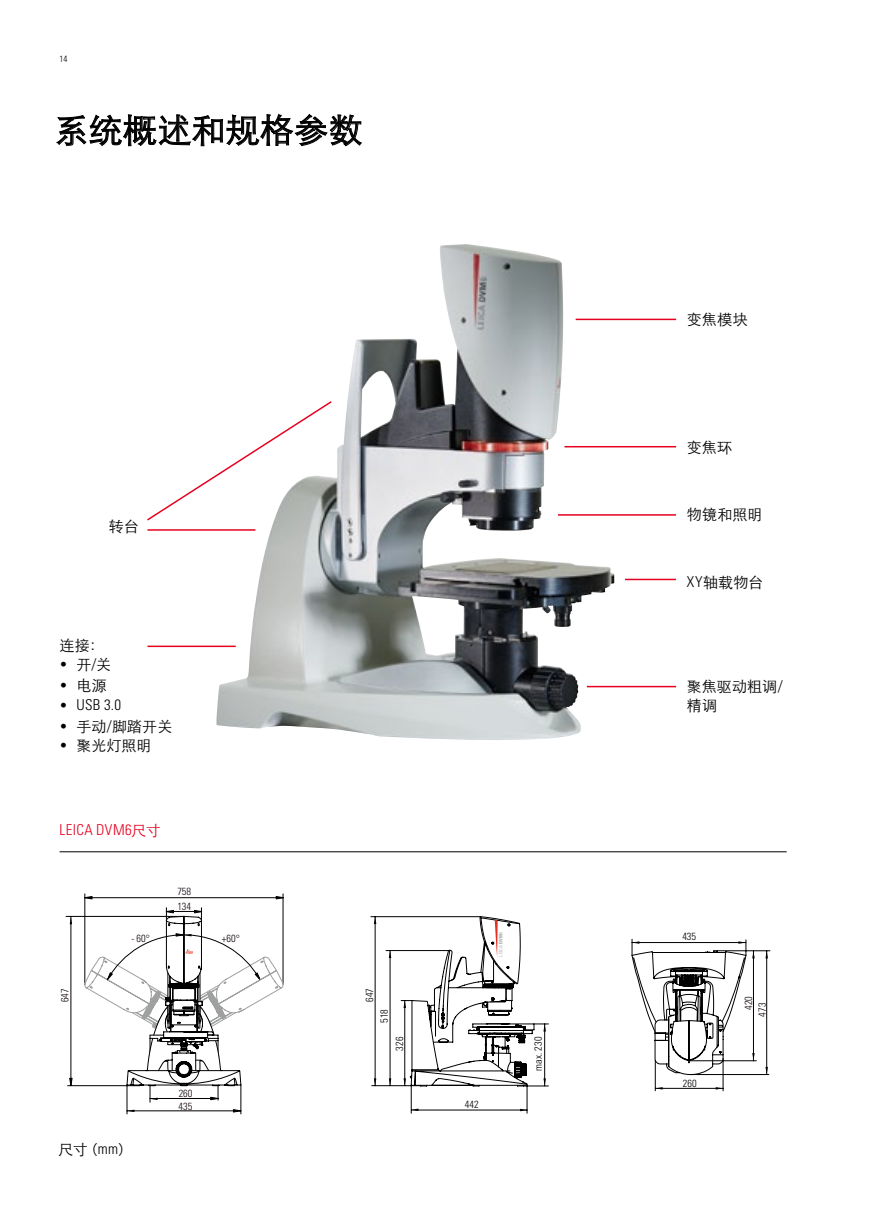
<style>
.page{position:relative;width:893px;height:1212px;background:#fff}
.page>*{position:absolute;margin:0;border:0;box-sizing:border-box;transform-origin:0 0}
.t1{font:33.75px "ST Xihei";letter-spacing:.01em;color:#000}
.t2{font:15px/19.5px "ST Xihei";letter-spacing:.005em;color:#000}
.t3{font:300 condensed 15px "Univers LT Std";letter-spacing:.03em;color:#e60020}
.t4{font:300 condensed 15px "Univers LT Std";color:#000}
.t5{font:300 10.35px/12.5px "Univers Cond";color:#120710}
.t6{font:300 10.35px "Univers Cond";color:#000}
.t7{font:300 condensed 9px "Univers LT Std";color:#000}
.t8{font:700 4.8px "Univers Cond";color:#cbcecf}
.s1{font-family:"Univers LT Std";font-weight:300;font-stretch:condensed;font-size:13.5px}
.s2{font-family:"Univers LT Std";font-weight:300;font-stretch:condensed}
.s3{font-size:13.5px}
.s4{font-family:"ST Xihei";font-weight:400;font-stretch:normal}
.s5{color:#a4a6aa}
</style>
<div class="page">
<svg style="left:57px;top:114px;width:305px;height:32px"></svg>
<img style="left:216px;top:245px;width:398px;height:495px">
<hr style="left:147px;top:529px;width:108px;height:2px;background:#e60020">
<svg style="left:147px;top:400px;width:186px;height:122px"></svg>
<hr style="left:147px;top:645px;width:89px;height:2px;background:#e60020">
<hr style="left:576px;top:319px;width:100px;height:1px;background:#e60020">
<hr style="left:564px;top:446px;width:112px;height:1px;background:#e60020">
<hr style="left:558px;top:514px;width:118px;height:2px;background:#e60020">
<hr style="left:625px;top:579px;width:51px;height:1px;background:#e60020">
<hr style="left:587px;top:686px;width:89px;height:1px;background:#e60020">
<svg style="left:84px;top:896px;width:8px;height:3px"></svg>
<svg style="left:276px;top:896px;width:7px;height:3px"></svg>
<hr style="left:85px;top:894px;width:1px;height:90px;background:#000">
<hr style="left:283px;top:894px;width:1px;height:90px;background:#000">
<hr style="left:85px;top:897px;width:198px;height:1px;background:#000">
<svg style="left:69px;top:1078px;width:4px;height:9px"></svg>
<hr style="left:66px;top:916px;width:117px;height:1px;background:#000">
<hr style="left:68px;top:1085px;width:66px;height:1px;background:#000">
<hr style="left:71px;top:916px;width:1px;height:170px;background:#000">
<svg style="left:85px;top:908px;width:198px;height:206px"></svg>
<hr style="left:371px;top:916px;width:110px;height:1px;background:#000">
<hr style="left:372px;top:1085px;width:49px;height:1px;background:#000">
<hr style="left:386px;top:950px;width:63px;height:1px;background:#000">
<hr style="left:390px;top:950px;width:1px;height:136px;background:#000">
<hr style="left:375px;top:917px;width:1px;height:169px;background:#000">
<svg style="left:401px;top:916px;width:147px;height:197px"></svg>
<svg style="left:632px;top:939px;width:123px;height:136px"></svg>
<hr style="left:632px;top:942px;width:114px;height:1px;background:#000">
<hr style="left:717px;top:950px;width:53px;height:1px;background:#000">
<hr style="left:690px;top:1074px;width:79px;height:1px;background:#000">
<hr style="left:766px;top:951px;width:1px;height:123px;background:#000">
<hr style="left:689px;top:1060px;width:67px;height:1px;background:#000">
<hr style="left:753px;top:951px;width:1px;height:110px;background:#000">
<hr style="left:723px;top:1058px;width:1px;height:33px;background:#000">
<hr style="left:655px;top:1060px;width:1px;height:31px;background:#000">
<hr style="left:655px;top:1088px;width:68px;height:1px;background:#000">
<hr style="left:60px;top:851px;width:727px;height:1px;background:#000">
<p class="t7" style="left:60px;top:53px;width:10px">14</p>
<h1 class="t1" style="left:55px;top:104px;width:309px">系统概述和规格参数</h1>
<p class="t2" style="left:109px;top:516px;width:32px">转台</p>
<p class="t2" style="left:60px;top:634px;width:46px">连接：</p>
<p class="t2" style="left:60px;top:654px;width:53px"><span class="s1">•</span> 开<span class="s2">/</span>关</p>
<p class="t2" style="left:60px;top:675px;width:49px"><span class="s1">•</span> 电源</p>
<p class="t4" style="left:60px;top:695px;width:63px"><span class="s3">•</span> USB 3.0</p>
<p class="t2" style="left:60px;top:715px;width:114px"><span class="s1">•</span> 手动<span class="s2">/</span>脚踏开关</p>
<p class="t2" style="left:60px;top:735px;width:93px"><span class="s1">•</span> 聚光灯照明</p>
<p class="t3" style="left:60px;top:821px;width:103px">LEICA DVM6<span class="s4">尺寸</span></p>
<p class="t5" style="left:177px;top:884px;width:15px">758</p>
<p class="t5" style="left:177px;top:900px;width:15px">134</p>
<p class="t5" style="left:58px;top:1002px;width:15px;rotate:-90deg">647</p>
<p class="t5" style="left:131px;top:932px;width:20px">- 60°</p>
<p class="t5" style="left:222px;top:932px;width:19px">+60°</p>
<p class="t2" style="left:58px;top:1139px;width:75px">尺寸（<span class="s2">mm</span>）</p>
<p class="t5" style="left:179px;top:1087px;width:15px">260<br>435</p>
<p class="t6" style="left:363px;top:1002px;width:15px;rotate:-90deg">647</p>
<p class="t6" style="left:378px;top:1023px;width:15px;rotate:-90deg">518</p>
<p class="t8" style="left:498px;top:957px;width:27px;rotate:-90deg">LEICA <span class="s5">DVM</span>6</p>
<p class="t6" style="left:393px;top:1050px;width:15px;rotate:-90deg">326</p>
<p class="t6" style="left:532px;top:1070px;width:35px;rotate:-90deg">max. 230</p>
<p class="t6" style="left:465px;top:1098px;width:15px">442</p>
<p class="t2" style="left:687px;top:308px;width:63px">变焦模块</p>
<p class="t2" style="left:687px;top:436px;width:47px">变焦环</p>
<p class="t2" style="left:687px;top:503px;width:77px">物镜和照明</p>
<p class="t2" style="left:687px;top:571px;width:78px"><span class="s2">XY</span>轴载物台</p>
<p class="t2" style="left:687px;top:675px;width:97px">聚焦驱动粗调<span class="s2">/</span>精调</p>
<p class="t5" style="left:682px;top:693px;width:15px">758</p>
<p class="t5" style="left:682px;top:709px;width:15px">134</p>
<p class="t6" style="left:682px;top:930px;width:15px">435</p>
<p class="t6" style="left:683px;top:1077px;width:15px">260</p>
<p class="t5" style="left:741px;top:1016px;width:22px;line-height:13.6px;text-indent:7px;rotate:-90deg">420<br>473</p>
</div>
